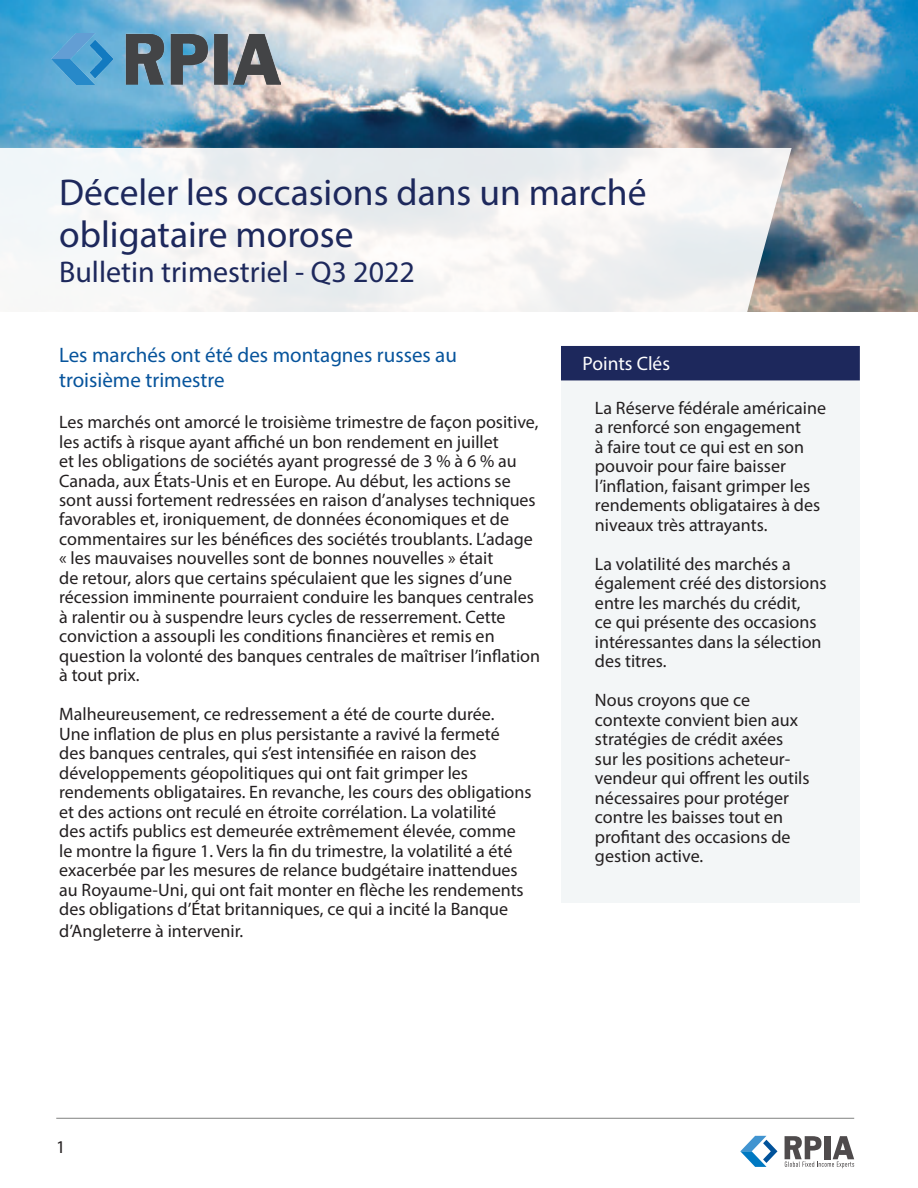
<style>
.page{position:relative;width:918px;height:1188px;background:#fff}
.page>*{position:absolute;margin:0;border:0;box-sizing:border-box;transform-origin:0 0}
.t1{font:37.5px/42px "Myriad Pro";color:#1d285c}
.t2{font:30px "Myriad Pro";color:#1d285c}
.t3{font:21px/25.2px "Myriad Pro";color:#07549c}
.t4{font:19.5px "Myriad Pro";color:#fff}
.t5{font:18px/19.5px "Myriad Pro";color:#231f20}
</style>
<div class="page">
<hr style="left:56px;top:1118px;width:798px;height:1px;background:#808180">
<svg style="left:740px;top:1136px;width:37px;height:31px"></svg>
<svg style="left:785px;top:1136px;width:69px;height:31px"></svg>
<img style="left:0;top:0;width:918px;height:311px">
<svg style="left:0;top:148px;width:792px;height:164px;fill:#f3f5f4"></svg>
<div style="left:561px;top:346px;width:299px;height:556px;background:#f3f6f7"></div>
<div style="left:561px;top:346px;width:299px;height:34px;background:#1d285c"></div>
<img style="left:52px;top:33px;width:229px;height:51px">
<h1 class="t1" style="left:59px;top:171px;width:589px">Déceler les occasions dans un marché obligataire morose</h1>
<h2 class="t2" style="left:59px;top:254px;width:357px">Bulletin trimestriel - Q3 2022</h2>
<p class="t3" style="left:59px;top:342px;width:399px">Les marchés ont été des montagnes russes au troisième trimestre</p>
<p class="t5" style="left:59px;top:412px;width:482px">Les marchés ont amorcé le troisième trimestre de façon positive, les actifs à risque ayant affiché un bon rendement en juillet<br>et les obligations de sociétés ayant progressé de 3 % à 6 % au Canada, aux États-Unis et en Europe. Au début, les actions se sont aussi fortement redressées en raison d’analyses techniques favorables et, ironiquement, de données économiques et de commentaires sur les bénéfices des sociétés troublants. L’adage « les mauvaises nouvelles sont de bonnes nouvelles » était<br>de retour, alors que certains spéculaient que les signes d’une récession imminente pourraient conduire les banques centrales à ralentir ou à suspendre leurs cycles de resserrement. Cette conviction a assoupli les conditions financières et remis en question la volonté des banques centrales de maîtriser l’inflation à tout prix.</p>
<p class="t5" style="left:59px;top:704px;width:474px">Malheureusement, ce redressement a été de courte durée.<br>Une inflation de plus en plus persistante a ravivé la fermeté<br>des banques centrales, qui s’est intensifiée en raison des développements géopolitiques qui ont fait grimper les rendements obligataires. En revanche, les cours des obligations et des actions ont reculé en étroite corrélation. La volatilité<br>des actifs publics est demeurée extrêmement élevée, comme le montre la figure 1. Vers la fin du trimestre, la volatilité a été exacerbée par les mesures de relance budgétaire inattendues au Royaume-Uni, qui ont fait monter en flèche les rendements des obligations d’État britanniques, ce qui a incité la Banque</p>
<p class="t5" style="left:59px;top:921px;width:186px">d’Angleterre à intervenir.</p>
<p class="t4" style="left:583px;top:351px;width:89px">Points Clés</p>
<p class="t5" style="left:595px;top:398px;width:233px">La Réserve fédérale américaine a renforcé son engagement<br>à faire tout ce qui est en son pouvoir pour faire baisser l’inflation, faisant grimper les rendements obligataires à des niveaux très attrayants.</p>
<p class="t5" style="left:595px;top:554px;width:233px">La volatilité des marchés a également créé des distorsions entre les marchés du crédit,<br>ce qui présente des occasions intéressantes dans la sélection des titres.</p>
<p class="t5" style="left:595px;top:690px;width:216px">Nous croyons que ce contexte convient bien aux stratégies de crédit axées sur les positions acheteur&shy;vendeur qui offrent les outils nécessaires pour protéger contre les baisses tout en profitant des occasions de gestion active.</p>
<p class="t5" style="left:56px;top:1137px;width:11px">1</p>
</div>
